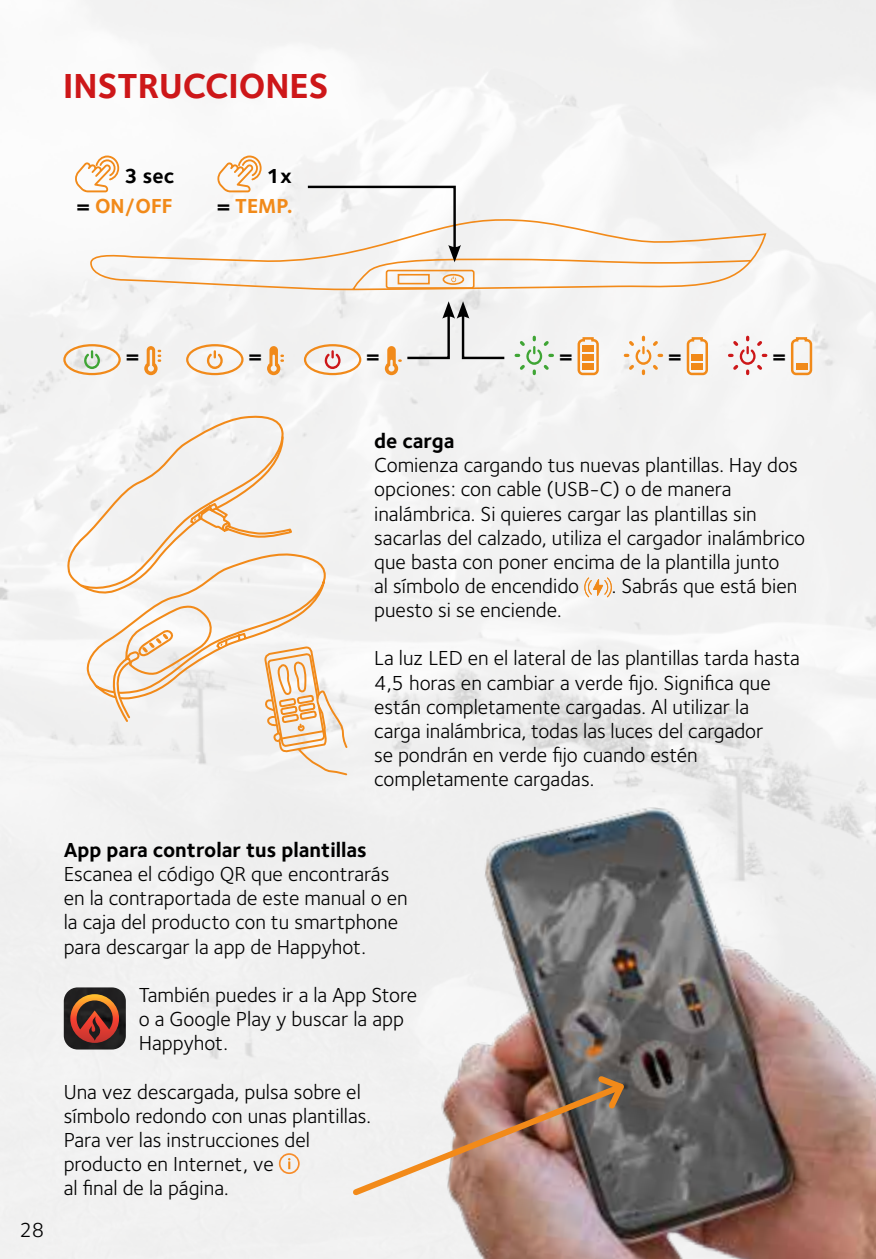
<style>
.page{position:relative;width:876px;height:1259px;background:#fff}
.page>*{position:absolute;margin:0;border:0;box-sizing:border-box;transform-origin:0 0}
.t1{font:700 36px "Foundry Sterling";color:#cd1719}
.t2{font:21px/24.3px "Foundry Sterling";color:#000}
.t3{font:700 21px "Foundry Sterling";color:#000}
.t4{font:700 21px/30px "Foundry Sterling";color:#f18a1a;text-align:right}
.s1{color:#000}
</style>
<div class="page">
<img style="left:0;top:0;width:876px;height:1259px">
<svg style="left:584px;top:577px;width:28px;height:20px"></svg>
<svg style="left:288px;top:1158px;width:2px;height:11px"></svg>
<div style="left:279px;top:1153px;width:21px;height:21px;border:2px solid #f78d2b;border-radius:50%"></div>
<img style="left:64px;top:987px;width:62px;height:62px">
<svg style="left:70px;top:994px;width:49px;height:49px"></svg>
<svg style="left:65px;top:413px;width:283px;height:363px"></svg>
<img style="left:423px;top:806px;width:453px;height:453px">
<img style="left:348px;top:1071px;width:281px;height:129px">
<svg style="left:75px;top:155px;width:44px;height:37px"></svg>
<svg style="left:217px;top:155px;width:45px;height:37px"></svg>
<svg style="left:516px;top:337px;width:36px;height:36px"></svg>
<svg style="left:576px;top:336px;width:24px;height:40px"></svg>
<div style="left:582px;top:345px;width:12px;height:6px;background:#f18a1a"></div>
<div style="left:582px;top:354px;width:12px;height:7px;background:#f18a1a"></div>
<div style="left:582px;top:363px;width:12px;height:7px;background:#f18a1a"></div>
<svg style="left:625px;top:337px;width:37px;height:36px"></svg>
<svg style="left:685px;top:336px;width:24px;height:40px"></svg>
<div style="left:692px;top:354px;width:11px;height:7px;background:#f18a1a"></div>
<div style="left:692px;top:363px;width:11px;height:7px;background:#f18a1a"></div>
<svg style="left:729px;top:337px;width:37px;height:36px"></svg>
<svg style="left:790px;top:336px;width:23px;height:40px"></svg>
<div style="left:796px;top:363px;width:11px;height:7px;background:#f18a1a"></div>
<svg style="left:84px;top:350px;width:16px;height:19px"></svg>
<div style="left:63px;top:344px;width:58px;height:31px;border:2px solid #f18a1a;border-radius:50%"></div>
<svg style="left:144px;top:346px;width:17px;height:29px"></svg>
<svg style="left:207px;top:350px;width:16px;height:19px"></svg>
<div style="left:186px;top:344px;width:58px;height:31px;border:2px solid #f18a1a;border-radius:50%"></div>
<svg style="left:267px;top:346px;width:17px;height:29px"></svg>
<svg style="left:324px;top:350px;width:17px;height:19px"></svg>
<div style="left:304px;top:344px;width:57px;height:31px;border:2px solid #f18a1a;border-radius:50%"></div>
<svg style="left:89px;top:218px;width:678px;height:73px"></svg>
<div style="left:386px;top:270px;width:89px;height:19px;border:2px solid #f28a19;border-radius:2px"></div>
<div style="left:398px;top:274px;width:32px;height:10px;border:2px solid #f28a19"></div>
<svg style="left:385px;top:301px;width:122px;height:74px"></svg>
<svg style="left:305px;top:184px;width:156px;height:78px"></svg>
<h1 class="t1" style="left:63px;top:65px;width:267px">INSTRUCCIONES</h1>
<p class="t4" style="left:77px;top:162px;width:99px"><span class="s1">3 sec<br>=</span> ON/OFF</p>
<p class="t4" style="left:217px;top:162px;width:77px"><span class="s1">1x<br>=</span> TEMP.</p>
<p class="t3" style="left:126px;top:343px;width:15px">=</p>
<p class="t3" style="left:772px;top:343px;width:15px">=</p>
<p class="t3" style="left:248px;top:343px;width:15px">=</p>
<p class="t3" style="left:366px;top:343px;width:15px">=</p>
<p class="t3" style="left:559px;top:343px;width:15px">=</p>
<p class="t3" style="left:668px;top:343px;width:15px">=</p>
<p class="t2" style="left:19px;top:1218px;width:26px">28</p>
<p class="t3" style="left:374px;top:428px;width:82px">de carga</p>
<p class="t2" style="left:374px;top:453px;width:432px">Comienza cargando tus nuevas plantillas. Hay dos opciones: con cable (USB-C) o de manera inalámbrica. Si quieres cargar las plantillas sin sacarlas del calzado, utiliza el cargador inalámbrico que basta con poner encima de la plantilla junto<br>al símbolo de encendido</p>
<p class="t2" style="left:612px;top:574px;width:187px">. Sabrás que está bien</p>
<p class="t2" style="left:374px;top:598px;width:189px">puesto si se enciende.</p>
<p class="t2" style="left:374px;top:646px;width:427px">La luz LED en el lateral de las plantillas tarda hasta 4,5 horas en cambiar a verde fijo. Significa que están completamente cargadas. Al utilizar la carga inalámbrica, todas las luces del cargador<br>se pondrán en verde fijo cuando estén completamente cargadas.</p>
<p class="t3" style="left:64px;top:837px;width:305px">App para controlar tus plantillas</p>
<p class="t2" style="left:64px;top:862px;width:345px">Escanea el código QR que encontrarás en la contraportada de este manual o en la caja del producto con tu smartphone para descargar la app de Happyhot.</p>
<p class="t2" style="left:139px;top:983px;width:280px">También puedes ir a la App Store o a Google Play y buscar la app<br>Happyhot.</p>
<p class="t2" style="left:64px;top:1079px;width:309px">Una vez descargada, pulsa sobre el símbolo redondo con unas plantillas.<br>Para ver las instrucciones del producto en Internet, ve<br>al final de la página.</p>
</div>
